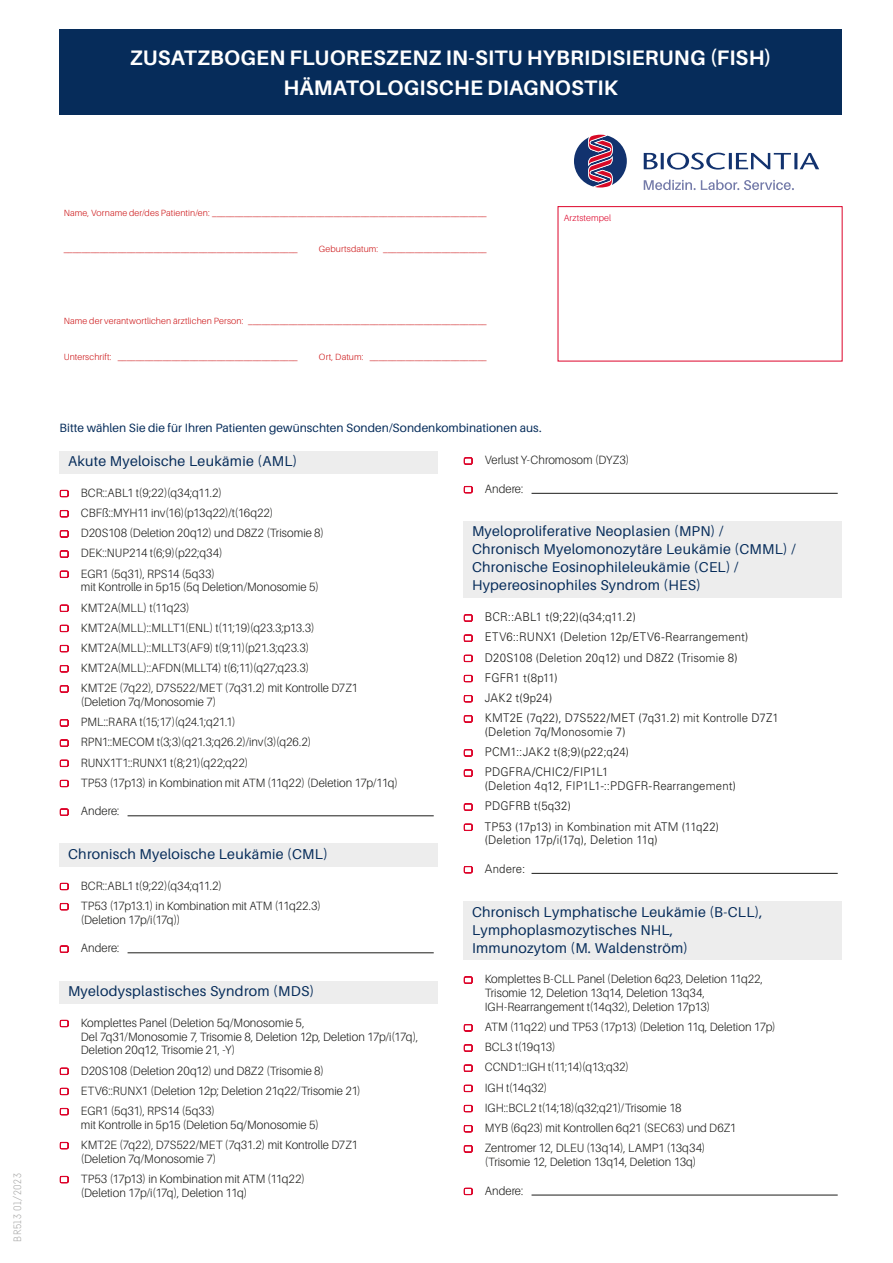
<style>
.page{position:relative;width:893px;height:1263px;background:#fff}
.page>*{position:absolute;margin:0;border:0;box-sizing:border-box;transform-origin:0 0}
.t1{font:700 21px/30px "Aileron";letter-spacing:.01em;color:#fff;text-align:center}
.t2{font:14.25px/18px "Aileron";letter-spacing:.02em;color:#062c5a}
.t3{font:300 12px/20.2px "Aileron";letter-spacing:.005em;color:#1d1d1b;scale:.95 1}
.t4{font:300 12px/20.2px "Univers LT Pro 45";letter-spacing:.01em;color:#1d1d1b;scale:.95 1}
.t5{font:12px "Aileron";letter-spacing:.005em;color:#062c5a}
.t6{font:300 10.5px "Fabrikat";letter-spacing:.05em;color:#9d9d9c}
.t7{font:300 9px "Univers LT Pro 45";color:#cd1719}
.t8{font:300 9px "Aileron";letter-spacing:.015em;color:#dd052b}
.s1{font-family:"Aileron"}
</style>
<div class="page">
<div style="left:60px;top:451px;width:378px;height:22px;background:#ededed"></div>
<hr style="left:128px;top:815px;width:306px;height:1px;background:#1d1d1b">
<div style="left:60px;top:843px;width:378px;height:23px;background:#ededed"></div>
<hr style="left:128px;top:952px;width:306px;height:1px;background:#1d1d1b">
<div style="left:60px;top:981px;width:378px;height:22px;background:#ededed"></div>
<div style="left:60px;top:30px;width:782px;height:85px;background:#062c5a"></div>
<hr style="left:531px;top:493px;width:307px;height:1px;background:#1d1d1b">
<div style="left:463px;top:521px;width:379px;height:77px;background:#ededed"></div>
<hr style="left:531px;top:873px;width:307px;height:1px;background:#1d1d1b">
<div style="left:463px;top:901px;width:379px;height:59px;background:#ededed"></div>
<hr style="left:531px;top:1195px;width:307px;height:1px;background:#1d1d1b">
<div style="left:558px;top:206px;width:284px;height:155px;border:1px solid #dd052b"></div>
<svg style="left:574px;top:135px;width:245px;height:55px"></svg>
<h1 class="t1" style="left:130px;top:43px;width:643px">ZUSATZBOGEN FLUORESZENZ IN-SITU HYBRIDISIERUNG (FISH)<br>HÄMATOLOGISCHE DIAGNOSTIK</h1>
<p class="t6" style="left:11px;top:1242px;width:70px;rotate:-90deg">BR513 01/2023</p>
<p class="t7" style="left:64px;top:207px;width:425px"><span class="s1">Name, Vorname der/des Patientin/en:</span> _____________________________________________________________</p>
<p class="t7" style="left:64px;top:243px;width:235px">____________________________________________________</p>
<p class="t7" style="left:319px;top:243px;width:169px"><span class="s1">Geburtsdatum:</span> _______________________</p>
<p class="t8" style="left:564px;top:213px;width:49px">Arztstempel</p>
<p class="t7" style="left:64px;top:315px;width:424px"><span class="s1">Name der verantwortlichen ärztlichen Person:</span> _____________________________________________________</p>
<p class="t7" style="left:64px;top:351px;width:235px"><span class="s1">Unterschrift:</span> ________________________________________</p>
<p class="t7" style="left:319px;top:351px;width:169px"><span class="s1">Ort, Datum:</span> __________________________</p>
<p class="t5" style="left:60px;top:421px;width:484px">Bitte wählen Sie die für Ihren Patienten gewünschten Sonden/Sondenkombinationen aus.</p>
<p class="t2" style="left:68px;top:452px;width:231px">Akute Myeloische Leukämie (AML)</p>
<p class="t3" style="left:81px;top:483px;width:258px">BCR::ABL1 t(9;22)(q34;q11.2)<br>CBFß::MYH11 inv(16)(p13q22)/t(16q22)<br>D20S108 (Deletion 20q12) und D8Z2 (Trisomie 8)<br>DEK::NUP214 t(6;9)(p22;q34)<br>EGR1 (5q31), RPS14 (5q33)</p>
<p class="t3" style="left:81px;top:577px;width:293px">mit Kontrolle in 5p15 (5q Deletion/Monosomie 5)<br>KMT2A(MLL) t(11q23)<br>KMT2A(MLL)::MLLT1(ENL) t(11;19)(q23.3;p13.3)<br>KMT2A(MLL)::MLLT3(AF9) t(9;11)(p21.3;q23.3)<br>KMT2A(MLL)::AFDN(MLLT4) t(6;11)(q27;q23.3)<br>KMT2E (7q22), D7S522/MET (7q31.2) mit Kontrolle D7Z1</p>
<p class="t3" style="left:81px;top:692px;width:335px">(Deletion 7q/Monosomie 7)<br>PML::RARA t(15;17)(q24.1;q21.1)<br>RPN1::MECOM t(3;3)(q21.3;q26.2)/inv(3)(q26.2)<br>RUNX1T1::RUNX1 t(8;21)(q22;q22)<br>TP53 (17p13) in Kombination mit ATM (11q22) (Deletion 17p/11q)</p>
<p class="t3" style="left:81px;top:801px;width:42px">Andere:</p>
<p class="t2" style="left:68px;top:845px;width:261px">Chronisch Myeloische Leukämie (CML)</p>
<p class="t3" style="left:81px;top:875px;width:254px">BCR::ABL1 t(9;22)(q34;q11.2)<br>TP53 (17p13.1) in Kombination mit ATM (11q22.3)</p>
<p class="t3" style="left:81px;top:909px;width:106px">(Deletion 17p/i(17q))</p>
<p class="t3" style="left:81px;top:938px;width:42px">Andere:</p>
<p class="t2" style="left:68px;top:982px;width:248px">Myelodysplastisches Syndrom (MDS)</p>
<p class="t3" style="left:81px;top:1016px;width:357px;line-height:13.8px">Komplettes Panel (Deletion 5q/Monosomie 5,<br>Del 7q31/Monosomie 7, Trisomie 8, Deletion 12p, Deletion 17p/i(17q),<br>Deletion 20q12, Trisomie 21, -Y)</p>
<p class="t3" style="left:81px;top:1060px;width:296px">D20S108 (Deletion 20q12) und D8Z2 (Trisomie 8)<br>ETV6::RUNX1 (Deletion 12p; Deletion 21q22/Trisomie 21)<br>EGR1 (5q31), RPS14 (5q33)</p>
<p class="t3" style="left:81px;top:1114px;width:293px">mit Kontrolle in 5p15 (Deletion 5q/Monosomie 5)<br>KMT2E (7q22), D7S522/MET (7q31.2) mit Kontrolle D7Z1</p>
<p class="t3" style="left:81px;top:1148px;width:237px">(Deletion 7q/Monosomie 7)<br>TP53 (17p13) in Kombination mit ATM (11q22)</p>
<p class="t3" style="left:81px;top:1182px;width:177px">(Deletion 17p/i(17q), Deletion 11q)</p>
<p class="t3" style="left:485px;top:450px;width:154px">Verlust Y-Chromosom (DYZ3)</p>
<p class="t3" style="left:485px;top:479px;width:42px">Andere:</p>
<p class="t2" style="left:472px;top:523px;width:325px">Myeloproliferative Neoplasien (MPN) /<br>Chronisch Myelomonozytäre Leukämie (CMML) / Chronische Eosinophileleukämie (CEL) / Hypereosinophiles Syndrom (HES)</p>
<p class="t4" style="left:485px;top:607px;width:311px">BCR::ABL1 t(9;22)(q34;q11.2)<br>ETV6::RUNX1 (Deletion 12p/ETV6-Rearrangement)<br>D20S108 (Deletion 20q12) und D8Z2 (Trisomie 8)<br>FGFR1 t(8p11)<br>JAK2 t(9p24)<br>KMT2E (7q22), D7S522/MET (7q31.2) mit Kontrolle D7Z1</p>
<p class="t4" style="left:485px;top:721px;width:153px">(Deletion 7q/Monosomie 7)<br>PCM1::JAK2 t(8;9)(p22;q24)<br>PDGFRA/CHIC2/FIP1L1</p>
<p class="t4" style="left:485px;top:775px;width:266px">(Deletion 4q12, FIP1L1-::PDGFR-Rearrangement)<br>PDGFRB t(5q32)<br>TP53 (17p13) in Kombination mit ATM (11q22)</p>
<p class="t4" style="left:485px;top:830px;width:183px">(Deletion 17p/i(17q), Deletion 11q)</p>
<p class="t4" style="left:485px;top:858px;width:44px">Andere:</p>
<p class="t2" style="left:472px;top:903px;width:292px">Chronisch Lymphatische Leukämie (B-CLL),<br>Lymphoplasmozytisches NHL,<br>Immunozytom (M. Waldenström)</p>
<p class="t3" style="left:485px;top:972px;width:294px;line-height:13.8px">Komplettes B-CLL Panel (Deletion 6q23, Deletion 11q22,<br>Trisomie 12, Deletion 13q14, Deletion 13q34,<br>IGH-Rearrangement t(14q32), Deletion 17p13)</p>
<p class="t3" style="left:485px;top:1017px;width:308px">ATM (11q22) und TP53 (17p13) (Deletion 11q, Deletion 17p)<br>BCL3 t(19q13)<br>CCND1::IGH t(11;14)(q13;q32)<br>IGH t(14q32)<br>IGH::BCL2 t(14;18)(q32;q21)/Trisomie 18<br>MYB (6q23) mit Kontrollen 6q21 (SEC63) und D6Z1<br>Zentromer 12, DLEU (13q14), LAMP1 (13q34)</p>
<p class="t3" style="left:485px;top:1152px;width:224px">(Trisomie 12, Deletion 13q14, Deletion 13q)</p>
<p class="t3" style="left:485px;top:1180px;width:42px">Andere:</p>
</div>
